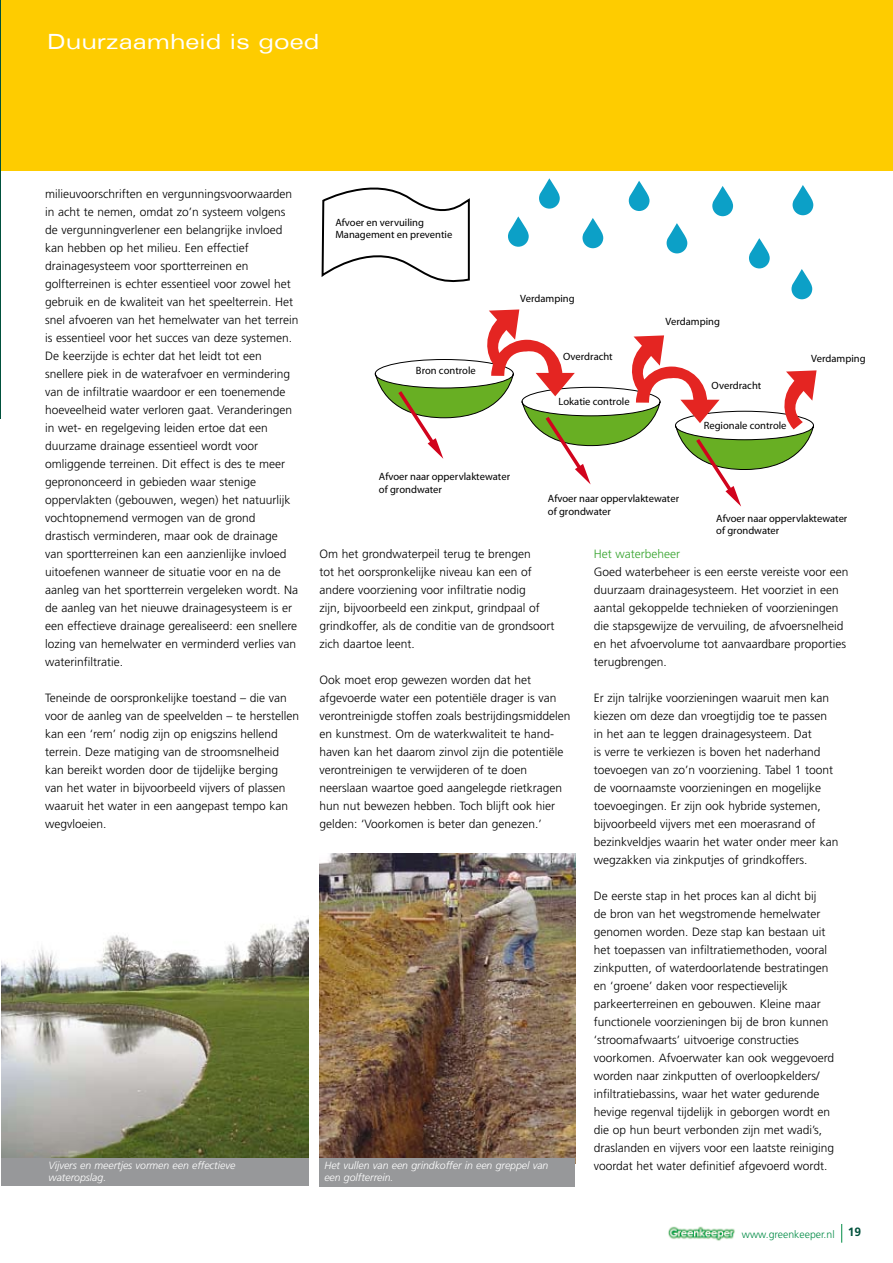
<style>
.page{position:relative;width:893px;height:1263px;background:#fff}
.page>*{position:absolute;margin:0;border:0;box-sizing:border-box;transform-origin:0 0}
.t1{font:expanded 21px "Univers";color:#fff}
.t2{font:300 12px/18px "Frutiger";color:#000}
.t3{font:300 12px "Frutiger";color:#35a32c}
.t4{font:10.5px/12.6px "Myriad";color:#000}
.t5{font:italic 300 10.5px/12.6px "Frutiger";color:#fff}
.t6{font:300 10.5px "Frutiger";color:#008b45}
.s1{font-weight:700;font-size:12px;color:#00513c}
</style>
<div class="page">
<svg style="left:841px;top:1224px;width:1px;height:19px"></svg>
<img style="left:668px;top:1226px;width:67px;height:15px">
<div style="left:1px;top:0;width:892px;height:170px;background:#fecc00"></div>
<hr style="left:0;top:0;width:1px;height:419px;background:#00513c">
<img style="left:1px;top:918px;width:308px;height:240px">
<div style="left:1px;top:1158px;width:308px;height:28px;background:#97989a"></div>
<img style="left:319px;top:854px;width:256px;height:304px">
<div style="left:319px;top:1158px;width:256px;height:28px;background:#97989a"></div>
<svg style="left:539px;top:178px;width:21px;height:31px"></svg>
<svg style="left:793px;top:185px;width:20px;height:30px"></svg>
<svg style="left:582px;top:218px;width:21px;height:30px"></svg>
<svg style="left:749px;top:238px;width:21px;height:30px"></svg>
<svg style="left:712px;top:186px;width:21px;height:30px"></svg>
<svg style="left:667px;top:223px;width:20px;height:30px"></svg>
<svg style="left:629px;top:181px;width:20px;height:30px"></svg>
<svg style="left:791px;top:269px;width:21px;height:30px"></svg>
<svg style="left:508px;top:216px;width:21px;height:31px"></svg>
<svg style="left:322px;top:187px;width:148px;height:96px"></svg>
<svg style="left:374px;top:309px;width:442px;height:198px"></svg>
<h1 class="t1" style="left:47px;top:29px;width:273px">Duurzaamheid is goed</h1>
<p class="t2" style="left:45px;top:185px;width:255px">milieuvoorschriften en vergunningsvoorwaarden in acht te nemen, omdat zo’n systeem volgens de vergunningverlener een belangrijke invloed kan hebben op het milieu. Een effectief drainagesysteem voor sportterreinen en golfterreinen is echter essentieel voor zowel het gebruik en de kwaliteit van het speelterrein. Het snel afvoeren van het hemelwater van het terrein is essentieel voor het succes van deze systemen.<br>De keerzijde is echter dat het leidt tot een snellere piek in de waterafvoer en vermindering van de infiltratie waardoor er een toenemende hoeveelheid water verloren gaat. Veranderingen in wet- en regelgeving leiden ertoe dat een duurzame drainage essentieel wordt voor omliggende terreinen. Dit effect is des te meer geprononceerd in gebieden waar stenige oppervlakten (gebouwen, wegen) het natuurlijk vochtopnemend vermogen van de grond drastisch verminderen, maar ook de drainage van sportterreinen kan een aanzienlijke invloed uitoefenen wanneer de situatie voor en na de aanleg van het sportterrein vergeleken wordt. Na de aanleg van het nieuwe drainagesysteem is er een effectieve drainage gerealiseerd: een snellere lozing van hemelwater en verminderd verlies van waterinfiltratie.</p>
<p class="t2" style="left:45px;top:689px;width:256px">Teneinde de oorspronkelijke toestand – die van voor de aanleg van de speelvelden – te herstellen kan een ‘rem’ nodig zijn op enigszins hellend terrein. Deze matiging van de stroomsnelheid kan bereikt worden door de tijdelijke berging<br>van het water in bijvoorbeeld vijvers of plassen waaruit het water in een aangepast tempo kan wegvloeien.</p>
<p class="t4" style="left:335px;top:216px;width:118px">Afvoer en vervuiling<br>Management en preventie</p>
<p class="t4" style="left:520px;top:292px;width:56px">Verdamping</p>
<p class="t4" style="left:666px;top:316px;width:56px">Verdamping</p>
<p class="t4" style="left:563px;top:351px;width:51px">Overdracht</p>
<p class="t4" style="left:811px;top:352px;width:56px">Verdamping</p>
<p class="t4" style="left:712px;top:379px;width:51px">Overdracht</p>
<p class="t4" style="left:558px;top:396px;width:73px">Lokatie controle</p>
<p class="t4" style="left:704px;top:420px;width:84px">Regionale controle</p>
<p class="t4" style="left:416px;top:365px;width:61px">Bron controle</p>
<p class="t4" style="left:379px;top:471px;width:133px">Afvoer naar oppervlaktewater of grondwater</p>
<p class="t4" style="left:548px;top:493px;width:133px">Afvoer naar oppervlaktewater of grondwater</p>
<p class="t4" style="left:716px;top:512px;width:133px">Afvoer naar oppervlaktewater of grondwater</p>
<p class="t2" style="left:319px;top:545px;width:237px">Om het grondwaterpeil terug te brengen<br>tot het oorspronkelijke niveau kan een of andere voorziening voor infiltratie nodig<br>zijn, bijvoorbeeld een zinkput, grindpaal of grindkoffer, als de conditie van de grondsoort zich daartoe leent.</p>
<p class="t2" style="left:319px;top:671px;width:253px">Ook moet erop gewezen worden dat het afgevoerde water een potentiële drager is van verontreinigde stoffen zoals bestrijdingsmiddelen en kunstmest. Om de waterkwaliteit te hand&shy;haven kan het daarom zinvol zijn die potentiële verontreinigen te verwijderen of te doen neerslaan waartoe goed aangelegde rietkragen hun nut bewezen hebben. Toch blijft ook hier gelden: ‘Voorkomen is beter dan genezen.’</p>
<p class="t3" style="left:594px;top:547px;width:88px">Het waterbeheer</p>
<p class="t2" style="left:594px;top:563px;width:256px">Goed waterbeheer is een eerste vereiste voor een duurzaam drainagesysteem. Het voorziet in een aantal gekoppelde technieken of voorzieningen die stapsgewijze de vervuiling, de afvoersnelheid en het afvoervolume tot aanvaardbare proporties terugbrengen.</p>
<p class="t2" style="left:594px;top:689px;width:246px">Er zijn talrijke voorzieningen waaruit men kan kiezen om deze dan vroegtijdig toe te passen in het aan te leggen drainagesysteem. Dat<br>is verre te verkiezen is boven het naderhand toevoegen van zo’n voorziening. Tabel 1 toont de voornaamste voorzieningen en mogelijke toevoegingen. Er zijn ook hybride systemen, bijvoorbeeld vijvers met een moerasrand of bezinkveldjes waarin het water onder meer kan wegzakken via zinkputjes of grindkoffers.</p>
<p class="t2" style="left:594px;top:887px;width:242px">De eerste stap in het proces kan al dicht bij<br>de bron van het wegstromende hemelwater genomen worden. Deze stap kan bestaan uit het toepassen van infiltratiemethoden, vooral zinkputten, of waterdoorlatende bestratingen en ‘groene’ daken voor respectievelijk parkeerterreinen en gebouwen. Kleine maar functionele voorzieningen bij de bron kunnen ‘stroomafwaarts’ uitvoerige constructies voorkomen. Afvoerwater kan ook weggevoerd worden naar zinkputten of overloopkelders/ infiltratiebassins, waar het water gedurende hevige regenval tijdelijk in geborgen wordt en die op hun beurt verbonden zijn met wadi’s, draslanden en vijvers voor een laatste reiniging voordat het water definitief afgevoerd wordt.</p>
<p class="t5" style="left:49px;top:1158px;width:188px">Vijvers en meertjes vormen een effectieve wateropslag.</p>
<p class="t5" style="left:324px;top:1158px;width:226px">Het vullen van een grindkoffer in een greppel van een golfterrein.</p>
<p class="t6" style="left:742px;top:1228px;width:121px">www.greenkeeper.nl <span class="s1">19</span></p>
</div>
